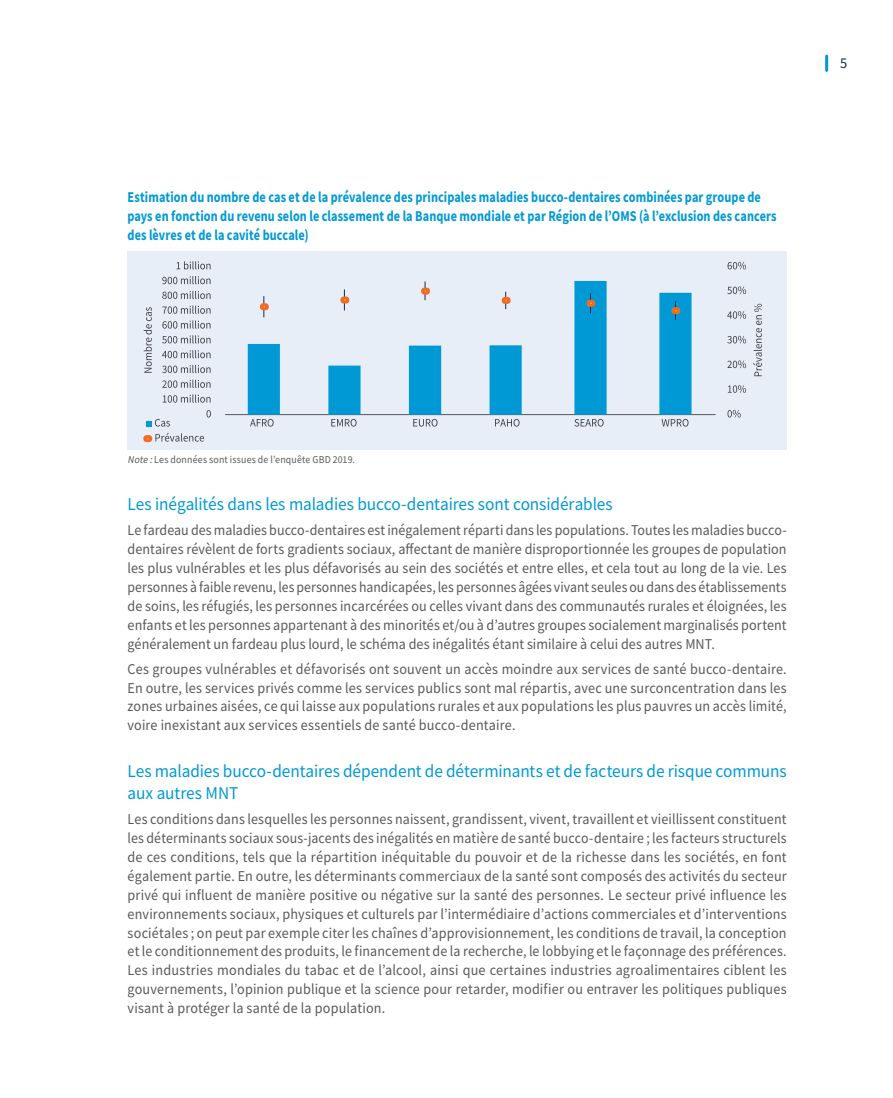
<style>
.page{position:relative;width:893px;height:1098px;background:#fff}
.page>*{position:absolute;margin:0;border:0;box-sizing:border-box;transform-origin:0 0}
.t1{font:18px/21.9px "Source Sans Pro";letter-spacing:-.005em;color:#0099d6;scale:.96 1}
.t2{font:15px/18.9px "Source Sans Pro";letter-spacing:.01em;color:#58595b;text-align:justify;scale:.93 1}
.t3{font:15px/18.9px "Source Sans Pro";letter-spacing:.01em;color:#58595b;text-align:justify;scale:.94 1}
.t4{font:700 15px/18.8px "Source Sans Pro";letter-spacing:.005em;color:#0099d6;scale:.82 1}
.t5{font:15px "Source Sans Pro";color:#182957;scale:.96 1}
.t6{font:10.5px "Source Sans Pro";letter-spacing:.015em;color:#58595b;scale:.94 1}
.s1{font-style:italic}
</style>
<div class="page">
<div style="left:128px;top:251px;width:659px;height:198px;background:#e7eef8"></div>
<hr style="left:225px;top:414px;width:491px;height:1px;background:#58595b">
<svg style="left:248px;top:281px;width:443px;height:133px"></svg>
<svg style="left:263px;top:296px;width:3px;height:21px"></svg>
<div style="left:260px;top:303px;width:9px;height:7px;border:6px solid #f36a25"></div>
<svg style="left:343px;top:289px;width:3px;height:21px"></svg>
<div style="left:340px;top:296px;width:9px;height:7px;border:6px solid #f36a25"></div>
<svg style="left:424px;top:281px;width:3px;height:19px"></svg>
<div style="left:421px;top:287px;width:9px;height:7px;border:6px solid #f36a25"></div>
<svg style="left:505px;top:291px;width:3px;height:18px"></svg>
<div style="left:502px;top:297px;width:9px;height:7px;border:6px solid #f36a25"></div>
<svg style="left:589px;top:293px;width:3px;height:20px"></svg>
<div style="left:586px;top:300px;width:9px;height:7px;border:6px solid #f36a25"></div>
<svg style="left:674px;top:301px;width:3px;height:18px"></svg>
<div style="left:671px;top:307px;width:9px;height:7px;border:6px solid #f36a25"></div>
<svg style="left:727px;top:409px;width:14px;height:8px"></svg>
<svg style="left:728px;top:385px;width:18px;height:7px"></svg>
<svg style="left:727px;top:360px;width:19px;height:8px"></svg>
<svg style="left:727px;top:335px;width:19px;height:8px"></svg>
<svg style="left:727px;top:311px;width:19px;height:7px"></svg>
<svg style="left:727px;top:286px;width:19px;height:8px"></svg>
<svg style="left:727px;top:262px;width:19px;height:7px"></svg>
<svg style="left:163px;top:394px;width:48px;height:8px"></svg>
<svg style="left:162px;top:379px;width:49px;height:9px"></svg>
<svg style="left:162px;top:365px;width:49px;height:8px"></svg>
<svg style="left:162px;top:350px;width:49px;height:8px"></svg>
<svg style="left:162px;top:335px;width:49px;height:8px"></svg>
<svg style="left:162px;top:320px;width:49px;height:8px"></svg>
<svg style="left:162px;top:305px;width:49px;height:9px"></svg>
<svg style="left:162px;top:291px;width:49px;height:8px"></svg>
<svg style="left:162px;top:276px;width:49px;height:8px"></svg>
<svg style="left:206px;top:410px;width:5px;height:7px"></svg>
<svg style="left:176px;top:261px;width:35px;height:8px"></svg>
<svg style="left:250px;top:419px;width:24px;height:7px"></svg>
<svg style="left:331px;top:419px;width:26px;height:7px"></svg>
<svg style="left:413px;top:419px;width:25px;height:7px"></svg>
<svg style="left:495px;top:419px;width:25px;height:7px"></svg>
<svg style="left:574px;top:419px;width:30px;height:7px"></svg>
<svg style="left:662px;top:419px;width:26px;height:7px"></svg>
<svg style="left:146px;top:419px;width:24px;height:7px"></svg>
<div style="left:143px;top:435px;width:9px;height:7px;border:6px solid #f36a25"></div>
<svg style="left:155px;top:432px;width:49px;height:9px"></svg>
<svg style="left:144px;top:307px;width:8px;height:65px"></svg>
<svg style="left:753px;top:304px;width:9px;height:72px"></svg>
<hr style="left:825px;top:56px;width:3px;height:14px;background:#0099d6">
<p class="t4" style="left:128px;top:188px;width:793px">Estimation du nombre de cas et de la prévalence des principales maladies bucco-dentaires combinées par groupe de pays en fonction du revenu selon le classement de la Banque mondiale et par Région de l’OMS (à l’exclusion des cancers des lèvres et de la cavité buccale)</p>
<p class="t5" style="left:840px;top:54px;width:9px">5</p>
<p class="t6" style="left:128px;top:453px;width:243px"><span class="s1">Note :</span>Les données sont issues de l’enquête GBD 2019.</p>
<p class="t1" style="left:128px;top:493px;width:507px">Les inégalités dans les maladies bucco-dentaires sont considérables</p>
<p class="t2" style="left:128px;top:520px;width:710px">Le fardeau des maladies bucco-dentaires est inégalement réparti dans les populations. Toutes les maladies bucco&shy;dentaires révèlent de forts gradients sociaux, affectant de manière disproportionnée les groupes de population les plus vulnérables et les plus défavorisés au sein des sociétés et entre elles, et cela tout au long de la vie. Les personnes à faible revenu, les personnes handicapées, les personnes âgées vivant seules ou dans des établissements de soins, les réfugiés, les personnes incarcérées ou celles vivant dans des communautés rurales et éloignées, les enfants et les personnes appartenant à des minorités et/ou à d’autres groupes socialement marginalisés portent généralement un fardeau plus lourd, le schéma des inégalités étant similaire à celui des autres MNT.</p>
<p class="t3" style="left:128px;top:659px;width:703px">Ces groupes vulnérables et défavorisés ont souvent un accès moindre aux services de santé bucco-dentaire.<br>En outre, les services privés comme les services publics sont mal répartis, avec une surconcentration dans les zones urbaines aisées, ce qui laisse aux populations rurales et aux populations les plus pauvres un accès limité, voire inexistant aux services essentiels de santé bucco-dentaire.</p>
<p class="t1" style="left:128px;top:760px;width:688px">Les maladies bucco-dentaires dépendent de déterminants et de facteurs de risque communs aux autres MNT</p>
<p class="t2" style="left:128px;top:809px;width:710px">Les conditions dans lesquelles les personnes naissent, grandissent, vivent, travaillent et vieillissent constituent les déterminants sociaux sous-jacents des inégalités en matière de santé bucco-dentaire ; les facteurs structurels de ces conditions, tels que la répartition inéquitable du pouvoir et de la richesse dans les sociétés, en font également partie. En outre, les déterminants commerciaux de la santé sont composés des activités du secteur privé qui influent de manière positive ou négative sur la santé des personnes. Le secteur privé influence les environnements sociaux, physiques et culturels par l’intermédiaire d’actions commerciales et d’interventions sociétales ; on peut par exemple citer les chaînes d’approvisionnement, les conditions de travail, la conception et le conditionnement des produits, le financement de la recherche, le lobbying et le façonnage des préférences.<br>Les industries mondiales du tabac et de l’alcool, ainsi que certaines industries agroalimentaires ciblent les gouvernements, l’opinion publique et la science pour retarder, modifier ou entraver les politiques publiques visant à protéger la santé de la population.</p>
</div>
